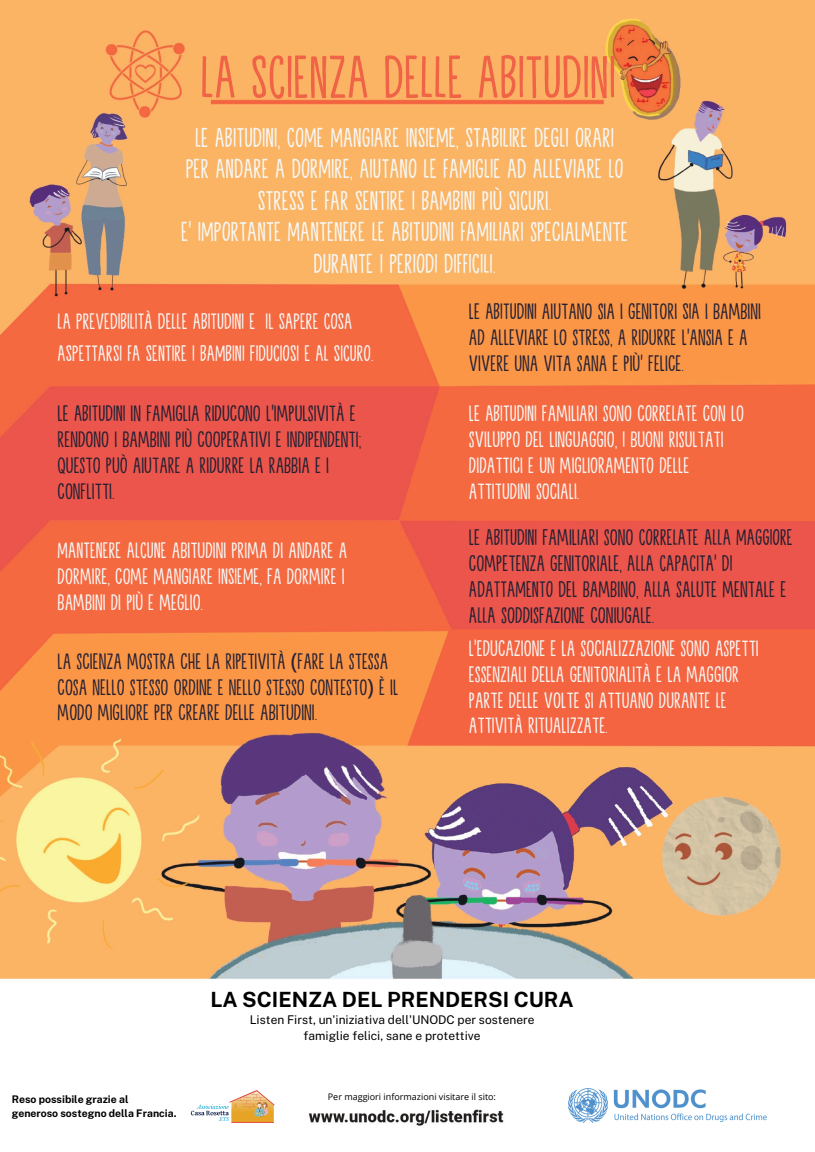
<style>
.page{position:relative;width:815px;height:1152px;background:#fff}
.page>*{position:absolute;margin:0;border:0;box-sizing:border-box;transform-origin:0 0}
.t1{font:60.75px "Background Echo DEMO";color:#f16346}
.t2{font:27.45px/31.5px "Background Echo DEMO";color:#f6f7f5;text-align:center}
.t3{font:22.73px/26.1px "Background Echo DEMO";color:#252033}
.t4{font:22.5px/25.9px "Background Echo DEMO";color:#f6f7f5}
.t5{font:22.5px/25.9px "Background Echo DEMO";color:#252033}
.t6{font:700 21px "Public Sans";color:#000}
.t7{font:12px/16.4px "Public Sans";color:#000;text-align:center}
.t8{font:700 10.5px/14.6px "Public Sans";color:#000}
.t9{font:9px "Open Sans";color:#000}
.s1{font-family:"Noto Sans"}
</style>
<div class="page">
<img style="left:0;top:0;width:814px;height:1126px">
<div style="left:58px;top:989px;width:281px;height:74px;background:#fff"></div>
<img style="left:190px;top:1086px;width:89px;height:40px">
<img style="left:568px;top:1089px;width:198px;height:33px">
<h2 class="t1" style="left:200px;top:37px;width:417px">LA SCIENZA DELLE ABITUDINI</h2>
<h4 class="t2" style="left:181px;top:120px;width:448px">LE ABITUDINI, COME MANGIARE INSIEME, STABILIRE DEGLI ORARI PER ANDARE A DORMIRE, AIUTANO LE FAMIGLIE AD ALLEVIARE LO STRESS E FAR SENTIRE I BAMBINI PIÙ SICURI.<br>E' IMPORTANTE MANTENERE LE ABITUDINI FAMILIARI SPECIALMENTE DURANTE I PERIODI DIFFICILI.</h4>
<h4 class="t4" style="left:58px;top:305px;width:317px;line-height:31.5px">LA PREVEDIBILITÀ DELLE ABITUDINI E IL SAPERE COSA<br>ASPETTARSI FA SENTIRE I BAMBINI FIDUCIOSI E AL SICURO.</h4>
<h4 class="t5" style="left:469px;top:298px;width:293px">LE ABITUDINI AIUTANO SIA I GENITORI SIA I BAMBINI<br>AD ALLEVIARE LO STRESS, A RIDURRE L'ANSIA E A<br>VIVERE UNA VITA SANA E PIÙ' FELICE.</h4>
<h4 class="t5" style="left:58px;top:399px;width:305px">LE ABITUDINI IN FAMIGLIA RIDUCONO L'IMPULSIVITÀ E RENDONO I BAMBINI PIÙ COOPERATIVI E INDIPENDENTI; QUESTO PUÒ AIUTARE A RIDURRE LA RABBIA E I CONFLITTI.</h4>
<h4 class="t4" style="left:469px;top:399px;width:277px">LE ABITUDINI FAMILIARI SONO CORRELATE CON LO SVILUPPO DEL LINGUAGGIO, I BUONI RISULTATI DIDATTICI E UN MIGLIORAMENTO DELLE ATTITUDINI SOCIALI.</h4>
<h4 class="t4" style="left:58px;top:536px;width:291px;text-align:justify">MANTENERE ALCUNE ABITUDINI PRIMA DI ANDARE A DORMIRE, COME MANGIARE INSIEME, FA DORMIRE I BAMBINI DI PIÙ E MEGLIO.</h4>
<h4 class="t3" style="left:469px;top:523px;width:325px">LE ABITUDINI FAMILIARI SONO CORRELATE ALLA MAGGIORE COMPETENZA GENITORIALE, ALLA CAPACITA' DI ADATTAMENTO DEL BAMBINO, ALLA SALUTE MENTALE E ALLA SODDISFAZIONE CONIUGALE.</h4>
<p class="t5" style="left:58px;top:647px;width:342px">LA SCIENZA MOSTRA CHE LA RIPETIVITÀ <span class="s1">(</span>FARE LA STESSA<br>COSA NELLO STESSO ORDINE E NELLO STESSO CONTESTO<span class="s1">)</span> È IL<br>MODO MIGLIORE PER CREARE DELLE ABITUDINI.</p>
<h3 class="t4" style="left:469px;top:634px;width:291px">L'EDUCAZIONE E LA SOCIALIZZAZIONE SONO ASPETTI ESSENZIALI DELLA GENITORIALITÀ E LA MAGGIOR PARTE DELLE VOLTE SI ATTUANO DURANTE LE ATTIVITÀ RITUALIZZATE.</h3>
<h5 class="t6" style="left:210px;top:987px;width:365px">LA SCIENZA DEL PRENDERSI CURA</h5>
<h6 class="t7" style="left:250px;top:1012px;width:286px">Listen First, un'iniziativa dell'UNODC per sostenere famiglie felici, sane e protettive</h6>
<p class="t8" style="left:12px;top:1092px;width:166px">Reso possibile grazie al generoso sostegno della Francia.</p>
<p class="t9" style="left:328px;top:1090px;width:170px">Per maggiori informazioni visitare il sito:</p>
</div>
